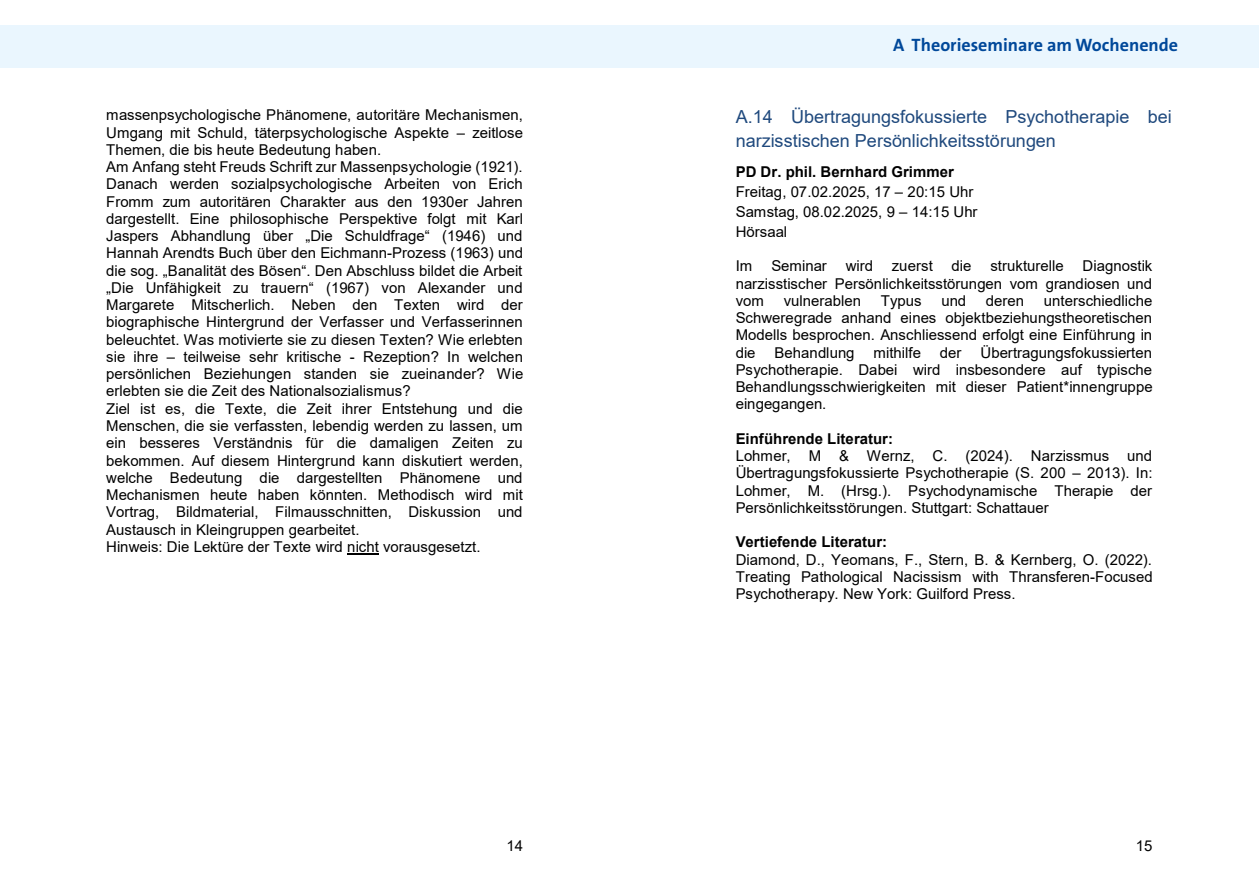
<style>
.page{position:relative;width:1259px;height:893px;background:#fff}
.page>*{position:absolute;margin:0;border:0;box-sizing:border-box;transform-origin:0 0}
.t1{font:18px/24px "Arial";color:#1f497d}
.t2{font:700 18px "The Sans Os F";color:#00489a}
.t3{font:15px/17.2px "Arial";color:#000;text-align:justify}
.t4{font:700 15px "Arial";color:#000}
</style>
<div class="page">
<div style="left:0;top:26px;width:1259px;height:42px;background:#eaf6fe"></div>
<hr style="left:347px;top:553px;width:32px;height:1px;background:#000">
<p class="t3" style="left:106px;top:106px;width:418px;text-align:left">massenpsychologische Phänomene, autoritäre Mechanismen, Umgang mit Schuld, täterpsychologische Aspekte – zeitlose Themen, die bis heute Bedeutung haben.<br>Am Anfang steht Freuds Schrift zur Massenpsychologie (1921).<br>Danach werden sozialpsychologische Arbeiten von Erich Fromm zum autoritären Charakter aus den 1930er Jahren dargestellt. Eine philosophische Perspektive folgt mit Karl Jaspers Abhandlung über „Die Schuldfrage“ (1946) und Hannah Arendts Buch über den Eichmann-Prozess (1963) und die sog. „Banalität des Bösen“. Den Abschluss bildet die Arbeit „Die Unfähigkeit zu trauern“ (1967) von Alexander und Margarete Mitscherlich. Neben den Texten wird der biographische Hintergrund der Verfasser und Verfasserinnen beleuchtet. Was motivierte sie zu diesen Texten? Wie erlebten sie ihre – teilweise sehr kritische - Rezeption? In welchen persönlichen Beziehungen standen sie zueinander? Wie erlebten sie die Zeit des Nationalsozialismus?<br>Ziel ist es, die Texte, die Zeit ihrer Entstehung und die Menschen, die sie verfassten, lebendig werden zu lassen, um ein besseres Verständnis für die damaligen Zeiten zu bekommen. Auf diesem Hintergrund kann diskutiert werden, welche Bedeutung die dargestellten Phänomene und Mechanismen heute haben könnten. Methodisch wird mit Vortrag, Bildmaterial, Filmausschnitten, Diskussion und Austausch in Kleingruppen gearbeitet.<br>Hinweis: Die Lektüre der Texte wird nicht vorausgesetzt.</p>
<p class="t3" style="left:506px;top:837px;width:18px">14</p>
<p class="t2" style="left:893px;top:34px;width:287px">A Theorieseminare am Wochenende</p>
<p class="t1" style="left:736px;top:105px;width:437px">A.14 Übertragungsfokussierte Psychotherapie bei narzisstischen Persönlichkeitsstörungen</p>
<p class="t4" style="left:736px;top:161px;width:220px">PD Dr. phil. Bernhard Grimmer</p>
<p class="t3" style="left:736px;top:181px;width:243px;line-height:20px;text-align:left">Freitag, 07.02.2025, 17 – 20:15 Uhr<br>Samstag, 08.02.2025, 9 – 14:15 Uhr<br>Hörsaal</p>
<p class="t3" style="left:736px;top:257px;width:18px">Im</p>
<p class="t3" style="left:771px;top:257px;width:57px">Seminar</p>
<p class="t3" style="left:845px;top:257px;width:29px">wird</p>
<p class="t3" style="left:892px;top:257px;width:42px">zuerst</p>
<p class="t3" style="left:951px;top:257px;width:21px">die</p>
<p class="t3" style="left:990px;top:257px;width:75px">strukturelle</p>
<p class="t3" style="left:736px;top:257px;width:418px;text-indent:347px">Diagnostik narzisstischer Persönlichkeitsstörungen vom grandiosen und vom</p>
<p class="t3" style="left:736px;top:292px;width:418px;text-indent:308px">unterschiedliche Schweregrade anhand eines objektbeziehungstheoretischen Modells besprochen. Anschliessend erfolgt eine Einführung in die</p>
<p class="t3" style="left:784px;top:292px;width:79px">vulnerablen</p>
<p class="t3" style="left:880px;top:292px;width:42px">Typus</p>
<p class="t3" style="left:941px;top:292px;width:26px">und</p>
<p class="t3" style="left:986px;top:292px;width:40px">deren</p>
<p class="t3" style="left:736px;top:344px;width:418px;text-indent:245px">Übertragungsfokussierten Psychotherapie. Dabei wird insbesondere auf typische Behandlungsschwierigkeiten mit dieser Patient*innengruppe eingegangen.</p>
<p class="t4" style="left:736px;top:428px;width:159px">Einführende Literatur:</p>
<p class="t3" style="left:735px;top:447px;width:418px">Lohmer, M &amp; Wernz, C. (2024). Narzissmus und Übertragungsfokussierte Psychotherapie (S. 200 – 2013). In:<br>Lohmer, M. (Hrsg.). Psychodynamische Therapie der Persönlichkeitsstörungen. Stuttgart: Schattauer</p>
<p class="t4" style="left:735px;top:531px;width:153px">Vertiefende Literatur:</p>
<p class="t3" style="left:735px;top:551px;width:418px">Diamond, D., Yeomans, F., Stern, B. &amp; Kernberg, O. (2022).<br>Treating Pathological Nacissism with Thransferen-Focused Psychotherapy. New York: Guilford Press.</p>
<p class="t3" style="left:774px;top:344px;width:81px">Behandlung</p>
<p class="t3" style="left:873px;top:344px;width:49px">mithilfe</p>
<p class="t3" style="left:940px;top:344px;width:23px">der</p>
<p class="t3" style="left:1136px;top:837px;width:18px">15</p>
</div>
